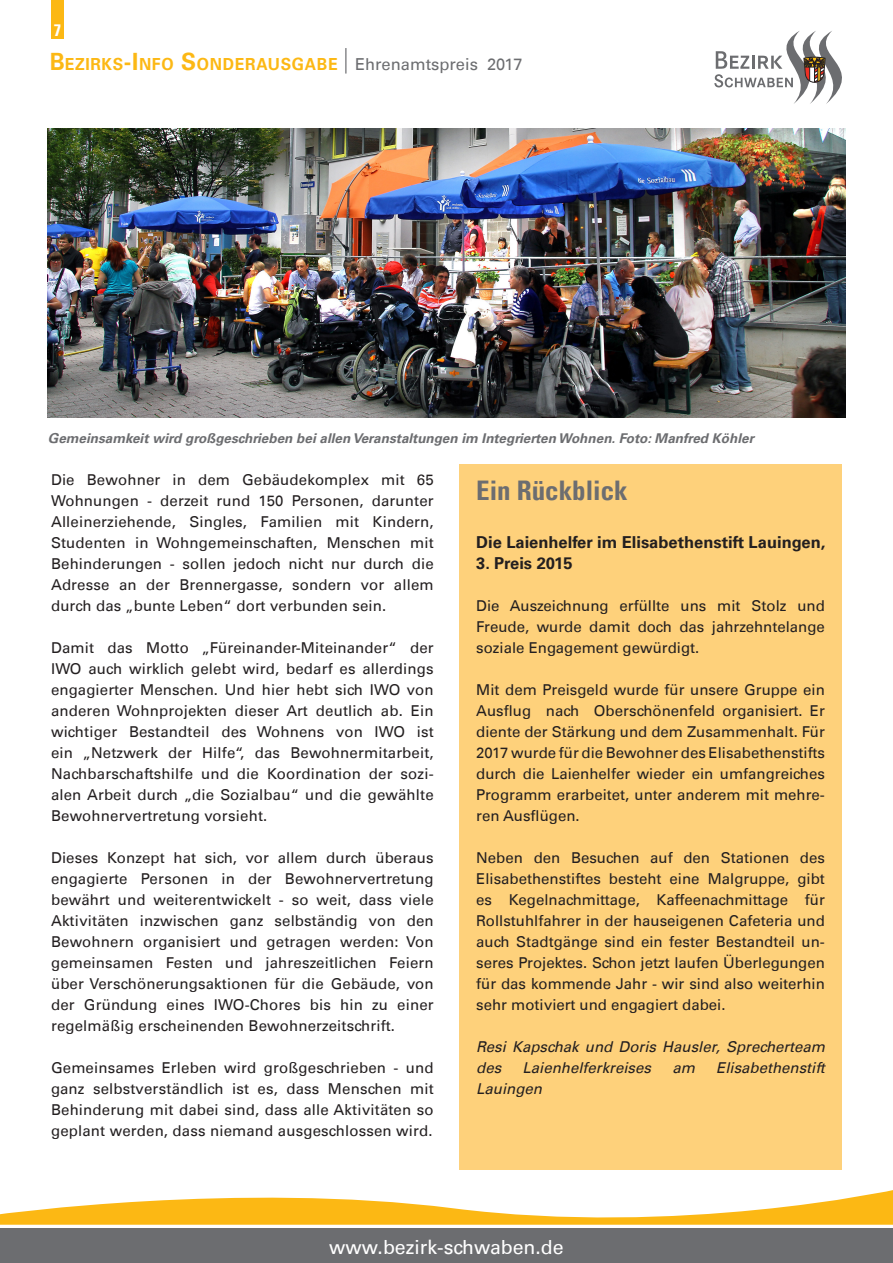
<style>
.page{position:relative;width:893px;height:1263px;background:#fff}
.page>*{position:absolute;margin:0;border:0;box-sizing:border-box;transform-origin:0 0}
.t1{font:700 condensed 27px "Univers LT";color:#6c6d70}
.t2{font:19.5px "Univers LT";color:#fff}
.t3{font:700 16.65px "Univers LT";letter-spacing:.045em;color:#fcb814;scale:.94 1}
.t4{font:700 16.5px "Univers LT";color:#231f20}
.t5{font:700 condensed 16.5px "Univers LT";color:#fff}
.t6{font:15px/21px "Univers LT";letter-spacing:.01em;color:#231f20;text-align:justify}
.t7{font:italic 15px/21px "Univers LT";color:#231f20}
.t8{font:italic 700 13.5px "Univers LT";color:#6c6d70}
.s1{font-size:23.85px}
.s2{font-weight:400;font-size:16.5px;color:#6c6d70}
</style>
<div class="page">
<div style="left:51px;top:0;width:13px;height:38px;background:#fcb814"></div>
<svg style="left:714px;top:31px;width:128px;height:73px"></svg>
<svg style="left:345px;top:48px;width:1px;height:26px"></svg>
<div style="left:0;top:1229px;width:893px;height:34px;background:#6c6d70"></div>
<svg style="left:0;top:1190px;width:893px;height:39px"></svg>
<div style="left:459px;top:464px;width:383px;height:705px;background:#fed17b"></div>
<img style="left:48px;top:129px;width:797px;height:288px">
<p class="t5" style="left:54px;top:20px;width:9px">7</p>
<p class="t3" style="left:50px;top:55px;width:505px"><span class="s1">B</span>EZIRKS<span class="s1">-I</span> NFO <span class="s1">S</span>ONDERAUSGABE <span class="s2">Ehrenamtspreis 2017</span></p>
<p class="t8" style="left:48px;top:430px;width:708px">Gemeinsamkeit wird großgeschrieben bei allen Veranstaltungen im Integrierten Wohnen. Foto: Manfred Köhler</p>
<p class="t6" style="left:51px;top:469px;width:384px">Die Bewohner in dem Gebäudekomplex mit 65<br>Wohnungen - derzeit rund 150 Personen, darunter Alleinerziehende, Singles, Familien mit Kindern, Studenten in Wohngemeinschaften, Menschen mit Behinderungen - sollen jedoch nicht nur durch die Adresse an der Brennergasse, sondern vor allem durch das „bunte Leben“ dort verbunden sein.</p>
<p class="t6" style="left:51px;top:637px;width:384px">Damit das Motto „Füreinander-Miteinander“ der IWO auch wirklich gelebt wird, bedarf es allerdings engagierter Menschen. Und hier hebt sich IWO von anderen Wohnprojekten dieser Art deutlich ab. Ein wichtiger Bestandteil des Wohnens von IWO ist ein „Netzwerk der Hilfe“, das Bewohnermitarbeit, Nachbarschaftshilfe und die Koordination der sozi&shy;alen Arbeit durch „die Sozialbau“ und die gewählte Bewohnervertretung vorsieht.</p>
<p class="t6" style="left:51px;top:847px;width:384px">Dieses Konzept hat sich, vor allem durch überaus engagierte Personen in der Bewohnervertretung bewährt und weiterentwickelt - so weit, dass viele Aktivitäten inzwischen ganz selbständig von den Bewohnern organisiert und getragen werden: Von gemeinsamen Festen und jahreszeitlichen Feiern über Verschönerungsaktionen für die Gebäude, von der Gründung eines IWO-Chores bis hin zu einer regelmäßig erscheinenden Bewohnerzeitschrift.</p>
<p class="t6" style="left:51px;top:1057px;width:384px">Gemeinsames Erleben wird großgeschrieben - und ganz selbstverständlich ist es, dass Menschen mit Behinderung mit dabei sind, dass alle Aktivitäten so geplant werden, dass niemand ausgeschlossen wird.</p>
<h1 class="t1" style="left:476px;top:474px;width:153px">Ein Rückblick</h1>
<p class="t4" style="left:476px;top:533px;width:351px">Die Laienhelfer im Elisabethenstift Lauingen,</p>
<p class="t4" style="left:476px;top:554px;width:98px">3. Preis 2015</p>
<p class="t6" style="left:476px;top:595px;width:350px">Die Auszeichnung erfüllte uns mit Stolz und Freude, wurde damit doch das jahrzehntelange soziale Engagement gewürdigt.</p>
<p class="t6" style="left:476px;top:679px;width:350px">Mit dem Preisgeld wurde für unsere Gruppe ein Ausflug nach Oberschönenfeld organisiert. Er diente der Stärkung und dem Zusammenhalt. Für 2017 wurde für die Bewohner des Elisabethenstifts durch die Laienhelfer wieder ein umfangreiches Programm erarbeitet, unter anderem mit mehre&shy;ren Ausflügen.</p>
<p class="t6" style="left:476px;top:847px;width:350px">Neben den Besuchen auf den Stationen des Elisabethenstiftes besteht eine Malgruppe, gibt es Kegelnachmittage, Kaffeenachmittage für Rollstuhlfahrer in der hauseigenen Cafeteria und auch Stadtgänge sind ein fester Bestandteil un&shy;seres Projektes. Schon jetzt laufen Überlegungen für das kommende Jahr - wir sind also weiterhin sehr motiviert und engagiert dabei.</p>
<p class="t7" style="left:476px;top:1036px;width:350px">Resi Kapschak und Doris Hausler, Sprecherteam des</p>
<p class="t7" style="left:523px;top:1057px;width:130px">Laienhelferkreises</p>
<p class="t7" style="left:672px;top:1057px;width:24px">am</p>
<p class="t7" style="left:716px;top:1057px;width:110px">Elisabethenstift</p>
<p class="t7" style="left:476px;top:1078px;width:67px">Lauingen</p>
<h2 class="t2" style="left:329px;top:1235px;width:236px">www.bezirk-schwaben.de</h2>
</div>
